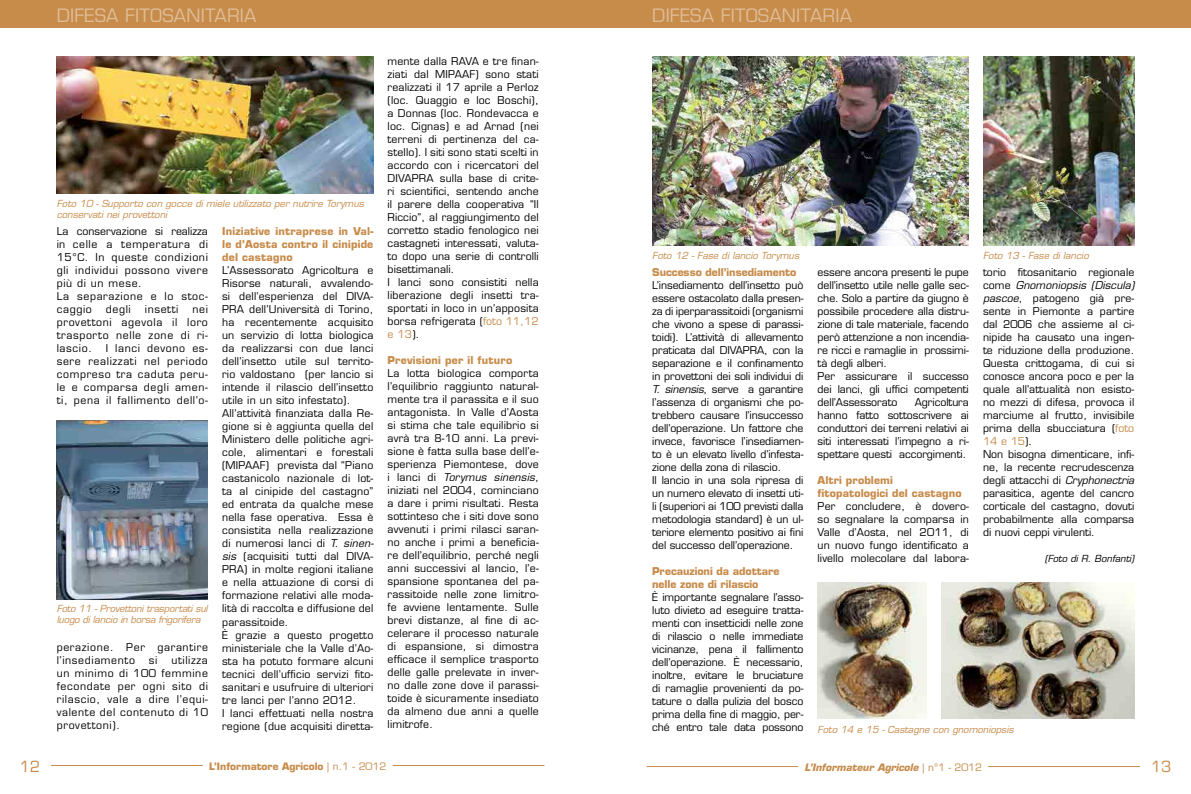
<style>
.page{position:relative;width:1191px;height:794px;background:#fff}
.page>*{position:absolute;margin:0;border:0;box-sizing:border-box;transform-origin:0 0}
.t1{font:18px "Eurostile";letter-spacing:.01em;color:#dfbd98}
.t2{font:15px "Eurostile";color:#c78b4a}
.t3{font:10.5px/13px "Eurostile";letter-spacing:.01em;color:#000;text-align:justify}
.t4{font:10.5px/13px "Eurostile";letter-spacing:-.01em;color:#000}
.t5{font:700 10.5px/13px "Eurostile";letter-spacing:.01em;color:#c78b4a}
.t6{font:10.5px/13px "Eurostile";letter-spacing:.06em;color:#000}
.t7{font:700 10px "Eurostile";color:#c78b4a}
.t8{font:italic 700 10px "Eurostile";color:#c78b4a}
.t9{font:italic 9.5px/11.4px "Eurostile";color:#c78b4a}
.t10{font:italic 9.5px/11.4px "Eurostile";letter-spacing:-.02em;color:#c78b4a}
.t11{font:italic 9.5px "Eurostile";color:#000}
.s1{font-style:italic}
.s2{color:#c78b4a}
.s3{font-weight:400}
.s4{font-weight:400;font-style:normal}
</style>
<div class="page">
<hr style="left:393px;top:765px;width:151px;height:1px;background:#c78b4a">
<hr style="left:51px;top:765px;width:152px;height:1px;background:#c78b4a">
<hr style="left:988px;top:766px;width:152px;height:1px;background:#c78b4a">
<hr style="left:646px;top:766px;width:152px;height:1px;background:#c78b4a">
<div style="left:0;top:0;width:595px;height:27px;background:#c78b4a"></div>
<div style="left:595px;top:0;width:596px;height:27px;background:#c78b4a"></div>
<img style="left:57px;top:57px;width:316px;height:136px">
<img style="left:57px;top:420px;width:151px;height:180px">
<img style="left:652px;top:57px;width:317px;height:188px">
<img style="left:983px;top:57px;width:151px;height:188px">
<img style="left:817px;top:582px;width:109px;height:137px">
<img style="left:941px;top:582px;width:193px;height:137px">
<h1 class="t1" style="left:57px;top:4px;width:201px">DIFESA FITOSANITARIA</h1>
<h1 class="t1" style="left:652px;top:4px;width:201px">DIFESA FITOSANITARIA</h1>
<p class="t9" style="left:57px;top:198px;width:309px">Foto 10 - Supporto con gocce di miele utilizzato per nutrire Torymus conservati nei provettoni</p>
<p class="t6" style="left:57px;top:225px;width:153px">La conservazione si realizza in celle a temperatura di<br>15°C. In queste condizioni gli individui possono vivere più di un mese.<br>La separazione e lo stoc&shy;caggio</p>
<p class="t3" style="left:57px;top:303px;width:153px;text-indent:136px">nei provettoni agevola il loro trasporto nelle zone di ri&shy;lascio.</p>
<p class="t3" style="left:106px;top:303px;width:27px">degli</p>
<p class="t6" style="left:145px;top:303px;width:35px">insetti</p>
<p class="t3" style="left:57px;top:342px;width:153px;text-indent:49px">I lanci devono es&shy;sere realizzati nel periodo compreso tra caduta peru&shy;le e comparsa degli amen&shy;ti, pena il fallimento dell’o-</p>
<p class="t10" style="left:57px;top:602px;width:152px">Foto 11 - Provettoni trasportati sul luogo di lancio in borsa frigorifera</p>
<p class="t6" style="left:57px;top:641px;width:153px">perazione. Per garantire l’insediamento</p>
<p class="t3" style="left:57px;top:654px;width:153px;text-indent:115px">utilizza un minimo di 100 femmine fecondate per ogni sito di rilascio, vale a dire l’equi&shy;valente del contenuto di 10 provettoni).</p>
<p class="t3" style="left:149px;top:654px;width:10px">si</p>
<p class="t5" style="left:222px;top:225px;width:153px;text-align:justify">Iniziative intraprese in Val&shy;le d’Aosta contro il cinipide del castagno</p>
<p class="t3" style="left:222px;top:264px;width:153px;text-align:left">L’Assessorato Agricoltura e<br>Risorse naturali, avvalendo&shy;si dell’esperienza del DIVA-<br>PRA dell’Università di Torino, ha recentemente acquisito un servizio di lotta biologica da realizzarsi con due lanci dell’insetto utile sul territo&shy;rio valdostano (per lancio si intende il rilascio dell’insetto utile in un sito infestato).<br>All’attività finanziata dalla Re&shy;gione si è aggiunta quella del<br>Ministero delle politiche agri&shy;cole, alimentari e forestali (MIPAAF) prevista dal “Piano castanicolo nazionale di lot&shy;ta al cinipide del castagno” ed entrata da qualche mese nella fase operativa. Essa è consistita nella realizzazione di numerosi lanci di <span class="s1">T. sinen&shy;sis</span> (acquisiti tutti dal DIVA-<br>PRA) in molte regioni italiane e nella attuazione di corsi di formazione relativi alle moda&shy;lità di raccolta e diffusione del parassitoide.<br>È grazie a questo progetto ministeriale che la Valle d’Ao&shy;sta ha potuto formare alcuni tecnici dell’ufficio servizi fito&shy;sanitari e usufruire di ulteriori tre lanci per l’anno 2012.<br>I lanci effettuati nella nostra regione (due acquisiti diretta-</p>
<p class="t3" style="left:387px;top:55px;width:153px;text-align:left">mente dalla RAVA e tre finan&shy;ziati dal MIPAAF) sono stati realizzati il 17 aprile a Perloz (loc. Quaggio e loc Boschi), a Donnas (loc. Rondevacca e loc. Cignas) e ad Arnad (nei terreni di pertinenza del ca&shy;stello). I siti sono stati scelti in accordo con i ricercatori del<br>DIVAPRA sulla base di crite&shy;ri scientifici, sentendo anche il parere della cooperativa “Il<br>Riccio”, al raggiungimento del corretto stadio fenologico nei castagneti interessati, valuta&shy;to dopo una serie di controlli bisettimanali.<br>I lanci sono consistiti nella liberazione degli insetti tra&shy;sportati in loco in un’apposita borsa refrigerata (<span class="s2">foto 11,12 e 13</span>).</p>
<p class="t5" style="left:387px;top:353px;width:126px">Previsioni per il futuro</p>
<p class="t3" style="left:387px;top:367px;width:153px">La lotta biologica comporta l’equilibrio raggiunto natural&shy;mente tra il parassita e il suo antagonista. In Valle d’Aosta si stima che tale equilibrio si avrà tra 8-10 anni. La previ&shy;sione è fatta sulla base dell’e&shy;sperienza Piemontese, dove i lanci di <span class="s1">Torymus sinensis</span>, iniziati nel 2004, cominciano a dare i primi risultati. Resta sottinteso che i siti dove sono avvenuti i primi rilasci saran&shy;no anche i primi a beneficia&shy;re dell’equilibrio, perché negli anni successivi al lancio, l’e&shy;spansione spontanea del pa&shy;rassitoide nelle zone limitro&shy;fe avviene lentamente. Sulle brevi distanze, al fine di ac&shy;celerare il processo naturale di espansione, si dimostra efficace il semplice trasporto delle galle prelevate in inver&shy;no dalle zone dove il parassi&shy;toide è sicuramente insediato da almeno due anni a quelle limitrofe.</p>
<p class="t9" style="left:652px;top:250px;width:148px">Foto 12 - Fase di lancio Torymus</p>
<p class="t5" style="left:652px;top:266px;width:146px">Successo dell’insediamento</p>
<p class="t4" style="left:652px;top:279px;width:153px">L’insediamento dell’insetto può essere ostacolato dalla presen&shy;za di iperparassitoidi (organismi che vivono a spese di parassi&shy;toidi). L’attività di allevamento praticata dal DIVAPRA, con la separazione e il confinamento in provettoni dei soli individui di<br><span class="s1">T. sinensis</span>, serve a garantire l’assenza di organismi che po&shy;trebbero causare l’insuccesso dell’operazione. Un fattore che invece, favorisce l’insediamen&shy;to è un elevato livello d’infesta&shy;zione della zona di rilascio.<br>Il lancio in una sola ripresa di un numero elevato di insetti uti&shy;li (superiori ai 100 previsti dalla metodologia standard) è un ul&shy;teriore elemento positivo ai fini del successo dell’operazione.</p>
<p class="t5" style="left:652px;top:565px;width:129px">Precauzioni da adottare nelle zone di rilascio</p>
<p class="t3" style="left:652px;top:591px;width:153px">È importante segnalare l’asso&shy;luto divieto ad eseguire tratta&shy;menti con insetticidi nelle zone di rilascio o nelle immediate vicinanze, pena il fallimento dell’operazione. È necessario, inoltre, evitare le bruciature di ramaglie provenienti da po&shy;tature o dalla pulizia del bosco prima della fine di maggio, per&shy;ché entro tale data possono</p>
<p class="t3" style="left:817px;top:266px;width:153px;text-align:left">essere ancora presenti le pupe dell’insetto utile nelle galle sec&shy;che. Solo a partire da giugno è possibile procedere alla distru&shy;zione di tale materiale, facendo però attenzione a non incendia&shy;re ricci e ramaglie in prossimi&shy;tà degli alberi.<br>Per assicurare il successo dei lanci, gli uffici competenti dell’Assessorato</p>
<p class="t3" style="left:817px;top:396px;width:153px;text-indent:97px">Agricoltura hanno fatto sottoscrivere ai conduttori dei terreni relativi ai siti interessati l’impegno a ri&shy;spettare questi accorgimenti.</p>
<p class="t5" style="left:817px;top:474px;width:145px">Altri problemi fitopatologici del castagno</p>
<p class="t3" style="left:817px;top:500px;width:153px">Per concludere, è dovero&shy;so segnalare la comparsa in Valle d’Aosta, nel 2011, di un nuovo fungo identificato a livello molecolare dal labora-</p>
<p class="t9" style="left:983px;top:250px;width:107px">Foto 13 - Fase di lancio</p>
<p class="t3" style="left:983px;top:266px;width:153px;text-align:left">torio fitosanitario regionale come <span class="s1">Gnomoniopsis (Discula) pascoe</span>, patogeno già pre&shy;sente in Piemonte a partire dal 2006 che assieme al ci&shy;nipide ha causato una ingen&shy;te riduzione della produzione.<br>Questa crittogama, di cui si conosce ancora poco e per la quale all’attualità non esisto&shy;no mezzi di difesa, provoca il marciume al frutto, invisibile prima della sbucciatura (<span class="s2">foto<br>14 e 15</span>).<br>Non bisogna dimenticare, infi&shy;ne, la recente recrudescenza degli attacchi di <span class="s1">Cryphonectria </span>parasitica, agente del cancro corticale del castagno, dovuti probabilmente alla comparsa di nuovi ceppi virulenti.</p>
<p class="t11" style="left:1044px;top:553px;width:91px">(Foto di R. Bonfanti)</p>
<p class="t9" style="left:817px;top:723px;width:197px">Foto 14 e 15 - Castagne con gnomoniopsis</p>
<h2 class="t2" style="left:19px;top:757px;width:22px">12</h2>
<h2 class="t2" style="left:1150px;top:757px;width:22px">13</h2>
<p class="t7" style="left:209px;top:760px;width:178px">L’Informatore Agricolo <span class="s3">| n.1 - 2012</span></p>
<p class="t8" style="left:804px;top:761px;width:179px">L’Informateur Agricole <span class="s4">| n°1 - 2012</span></p>
</div>
